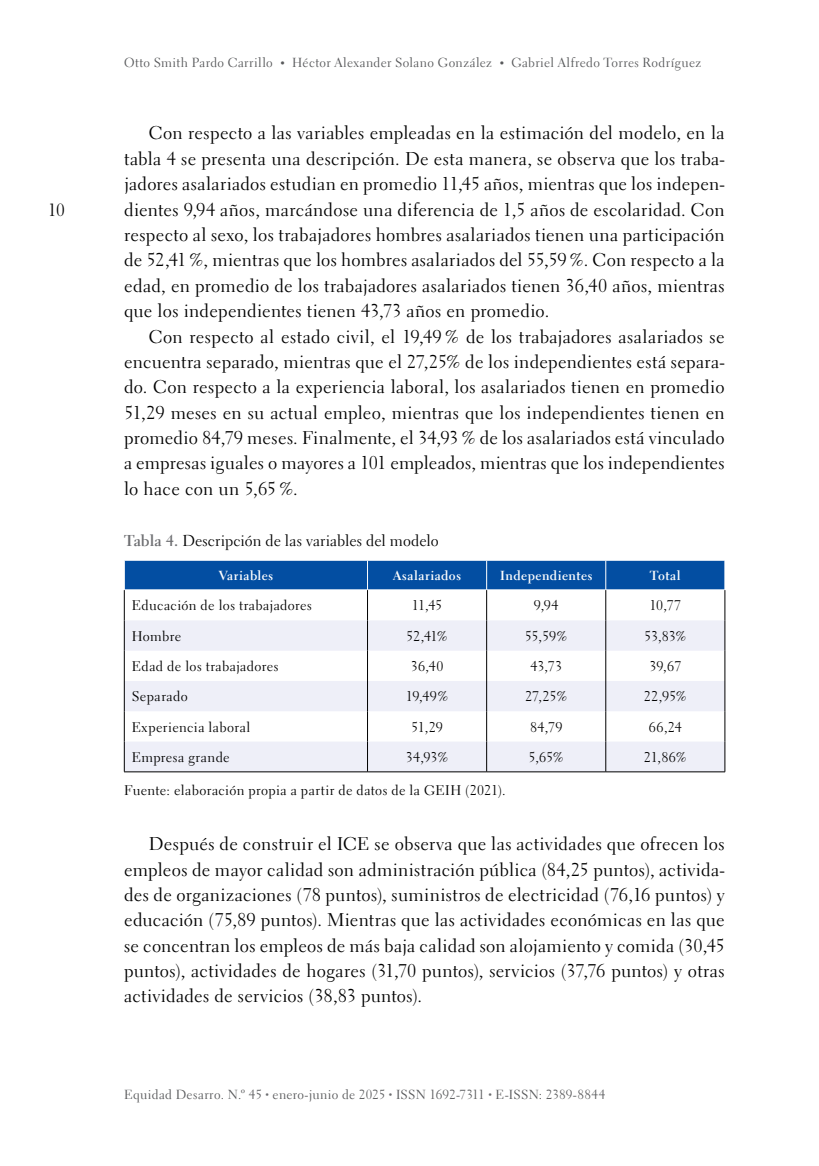
<style>
.page{position:relative;width:819px;height:1166px;background:#fff}
.page>*{position:absolute;margin:0;border:0;box-sizing:border-box;transform-origin:0 0}
._01Body{font:18.38px/25.4px "Electra LT Std";letter-spacing:.01em;color:#000;text-align:justify}
.t1{font:17.5px "Electra LT Std";color:#000}
._29Tit-Tablas{font:15.75px "Electra LT Std";color:#000}
._32Body_tabla{font:14px "Electra LT Std";letter-spacing:.025em;color:#000}
._34Fuente{font:14px "Electra LT Std";letter-spacing:.025em;color:#000}
.t2{font:13.12px "Electra LT Std";letter-spacing:.025em;color:#58595b}
._31Encabezado_tabla{font:700 13.12px "Electra LT Std";letter-spacing:.04em;color:#fff}
.s1{font-size:8.75px}
.s2{font-weight:700;color:#6d6e71}
.s3{font-size:7px;color:#6d6e71}
</style>
<div class="page">
<div style="left:125px;top:561px;width:599px;height:28px;background:#034ea2"></div>
<svg style="left:125px;top:620px;width:599px;height:151px;fill:#eeeff8"></svg>
<hr style="left:367px;top:560px;width:1px;height:30px;background:#fff">
<hr style="left:486px;top:560px;width:1px;height:30px;background:#fff">
<hr style="left:605px;top:560px;width:1px;height:30px;background:#fff">
<hr style="left:124px;top:590px;width:1px;height:30px;background:#000">
<hr style="left:724px;top:590px;width:1px;height:30px;background:#000">
<hr style="left:124px;top:620px;width:1px;height:31px;background:#000">
<hr style="left:724px;top:620px;width:1px;height:31px;background:#000">
<hr style="left:124px;top:651px;width:1px;height:30px;background:#000">
<hr style="left:724px;top:651px;width:1px;height:30px;background:#000">
<hr style="left:124px;top:681px;width:1px;height:30px;background:#000">
<hr style="left:724px;top:681px;width:1px;height:30px;background:#000">
<hr style="left:124px;top:711px;width:1px;height:30px;background:#000">
<hr style="left:724px;top:711px;width:1px;height:30px;background:#000">
<hr style="left:124px;top:741px;width:1px;height:30px;background:#000">
<hr style="left:724px;top:741px;width:1px;height:30px;background:#000">
<hr style="left:367px;top:590px;width:1px;height:30px;background:#000">
<hr style="left:486px;top:590px;width:1px;height:30px;background:#000">
<hr style="left:605px;top:590px;width:1px;height:30px;background:#000">
<hr style="left:367px;top:620px;width:1px;height:31px;background:#000">
<hr style="left:486px;top:620px;width:1px;height:31px;background:#000">
<hr style="left:605px;top:620px;width:1px;height:31px;background:#000">
<hr style="left:367px;top:651px;width:1px;height:30px;background:#000">
<hr style="left:486px;top:651px;width:1px;height:30px;background:#000">
<hr style="left:605px;top:651px;width:1px;height:30px;background:#000">
<hr style="left:367px;top:681px;width:1px;height:30px;background:#000">
<hr style="left:486px;top:681px;width:1px;height:30px;background:#000">
<hr style="left:605px;top:681px;width:1px;height:30px;background:#000">
<hr style="left:367px;top:711px;width:1px;height:30px;background:#000">
<hr style="left:486px;top:711px;width:1px;height:30px;background:#000">
<hr style="left:605px;top:711px;width:1px;height:30px;background:#000">
<hr style="left:367px;top:741px;width:1px;height:30px;background:#000">
<hr style="left:486px;top:741px;width:1px;height:30px;background:#000">
<hr style="left:605px;top:741px;width:1px;height:30px;background:#000">
<hr style="left:124px;top:771px;width:243px;height:1px;background:#000">
<hr style="left:367px;top:771px;width:119px;height:1px;background:#000">
<hr style="left:486px;top:771px;width:119px;height:1px;background:#000">
<hr style="left:605px;top:771px;width:120px;height:1px;background:#000">
<p class="t1" style="left:48px;top:199px;width:19px">10</p>
<p class="t2" style="left:124px;top:55px;width:578px">Otto Smith Pardo Carrillo <span class="s1">•</span> Héctor Alexander Solano González <span class="s1">•</span> Gabriel Alfredo Torres Rodríguez</p>
<p class="_01Body" style="left:124px;top:121px;width:602px;text-indent:25px">Con respecto a las variables empleadas en la estimación del modelo, en la tabla 4 se presenta una descripción. De esta manera, se observa que los traba&shy;jadores asalariados estudian en promedio 11,45 años, mientras que los indepen&shy;dientes 9,94 años, marcándose una diferencia de 1,5 años de escolaridad. Con respecto al sexo, los trabajadores hombres asalariados tienen una participación de 52,41 %, mientras que los hombres asalariados del 55,59 %. Con respecto a la edad, en promedio de los trabajadores asalariados tienen 36,40 años, mientras que los independientes tienen 43,73 años en promedio.</p>
<p class="_01Body" style="left:124px;top:324px;width:602px;text-indent:25px">Con respecto al estado civil, el 19,49 % de los trabajadores asalariados se encuentra separado, mientras que el 27,25% de los independientes está separa&shy;do. Con respecto a la experiencia laboral, los asalariados tienen en promedio 51,29 meses en su actual empleo, mientras que los independientes tienen en promedio 84,79 meses. Finalmente, el 34,93 % de los asalariados está vinculado a empresas iguales o mayores a 101 empleados, mientras que los independientes lo hace con un 5,65 %.</p>
<p class="_29Tit-Tablas" style="left:124px;top:530px;width:316px"><span class="s2">Tabla 4.</span> Descripción de las variables del modelo</p>
<p class="_31Encabezado_tabla" style="left:219px;top:567px;width:56px">Variables</p>
<p class="_31Encabezado_tabla" style="left:393px;top:567px;width:69px">Asalariados</p>
<p class="_31Encabezado_tabla" style="left:500px;top:567px;width:94px">Independientes</p>
<p class="_31Encabezado_tabla" style="left:650px;top:567px;width:32px">Total</p>
<p class="_32Body_tabla" style="left:132px;top:597px;width:182px">Educación de los trabajadores</p>
<p class="_32Body_tabla" style="left:412px;top:597px;width:32px">11,45</p>
<p class="_32Body_tabla" style="left:534px;top:597px;width:26px">9,94</p>
<p class="_32Body_tabla" style="left:649px;top:597px;width:33px">10,77</p>
<p class="_32Body_tabla" style="left:132px;top:627px;width:51px">Hombre</p>
<p class="_32Body_tabla" style="left:406px;top:627px;width:43px">52,41%</p>
<p class="_32Body_tabla" style="left:525px;top:627px;width:44px">55,59%</p>
<p class="_32Body_tabla" style="left:644px;top:627px;width:44px">53,83%</p>
<p class="_32Body_tabla" style="left:132px;top:658px;width:148px">Edad de los trabajadores</p>
<p class="_32Body_tabla" style="left:411px;top:658px;width:34px">36,40</p>
<p class="_32Body_tabla" style="left:530px;top:658px;width:33px">43,73</p>
<p class="_32Body_tabla" style="left:649px;top:658px;width:33px">39,67</p>
<p class="_32Body_tabla" style="left:132px;top:688px;width:57px">Separado</p>
<p class="_32Body_tabla" style="left:406px;top:688px;width:44px">19,49%</p>
<p class="_32Body_tabla" style="left:525px;top:688px;width:44px">27,25%</p>
<p class="_32Body_tabla" style="left:644px;top:688px;width:44px">22,95%</p>
<p class="_32Body_tabla" style="left:132px;top:718px;width:120px">Experiencia laboral</p>
<p class="_32Body_tabla" style="left:411px;top:718px;width:33px">51,29</p>
<p class="_32Body_tabla" style="left:530px;top:718px;width:34px">84,79</p>
<p class="_32Body_tabla" style="left:648px;top:718px;width:34px">66,24</p>
<p class="_32Body_tabla" style="left:132px;top:748px;width:99px">Empresa grande</p>
<p class="_32Body_tabla" style="left:406px;top:748px;width:44px">34,93%</p>
<p class="_32Body_tabla" style="left:528px;top:748px;width:37px">5,65%</p>
<p class="_32Body_tabla" style="left:644px;top:748px;width:44px">21,86%</p>
<p class="_34Fuente" style="left:124px;top:781px;width:383px">Fuente: elaboración propia a partir de datos de la GEIH (2021).</p>
<p class="_01Body" style="left:124px;top:831px;width:602px;text-indent:25px">Después de construir el ICE se observa que las actividades que ofrecen los empleos de mayor calidad son administración pública (84,25 puntos), activida&shy;des de organizaciones (78 puntos), suministros de electricidad (76,16 puntos) y educación (75,89 puntos). Mientras que las actividades económicas en las que se concentran los empleos de más baja calidad son alojamiento y comida (30,45 puntos), actividades de hogares (31,70 puntos), servicios (37,76 puntos) y otras actividades de servicios (38,83 puntos).</p>
<p class="t2" style="left:124px;top:1086px;width:482px">Equidad Desarro. N.º 45 <span class="s3">•</span> enero-junio de 2025 <span class="s3">•</span> ISSN 1692-7311 <span class="s3">•</span> E-ISSN: 2389-8844</p>
</div>
